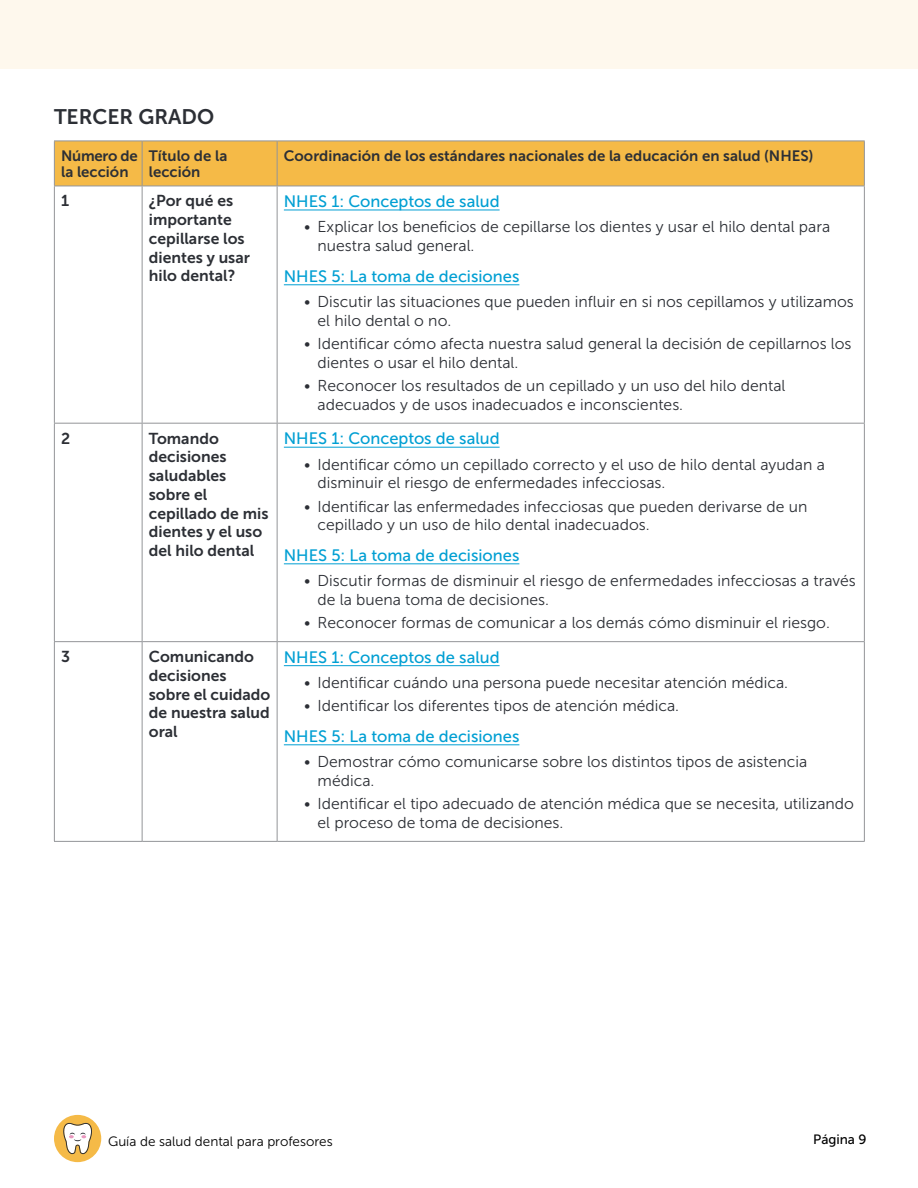
<style>
.page{position:relative;width:918px;height:1188px;background:#fff}
.page>*{position:absolute;margin:0;border:0;box-sizing:border-box;transform-origin:0 0}
.t1{font:21px "Museo Sans 700";color:#2c2f35}
.t2{font:16.5px "Museo Sans 500";color:#009fd3}
.t3{font:15.75px/18.8px "Museo Sans 300";color:#2c2f35}
.t4{font:15.75px/18.8px "Museo Sans 700";color:#2c2f35}
.t5{font:15px/16.5px "Museo Sans 700";color:#2c2f35}
.t6{font:13.5px "Museo Sans 300";color:#000}
.t7{font:13.5px "Museo Sans 500";color:#000}
</style>
<div class="page">
<div style="left:0;top:0;width:918px;height:68px;background:#fef8ed"></div>
<div style="left:54px;top:1115px;width:47px;height:47px;background:#f5ba47;border-radius:50%"></div>
<svg style="left:63px;top:1123px;width:29px;height:31px"></svg>
<div style="left:55px;top:142px;width:809px;height:44px;background:#f5ba47"></div>
<hr style="left:54px;top:141px;width:88px;height:1px;background:#939598">
<hr style="left:54px;top:141px;width:1px;height:45px;background:#939598">
<hr style="left:142px;top:141px;width:135px;height:1px;background:#939598">
<hr style="left:142px;top:141px;width:1px;height:45px;background:#939598">
<hr style="left:277px;top:141px;width:588px;height:1px;background:#939598">
<hr style="left:277px;top:141px;width:1px;height:45px;background:#939598">
<hr style="left:864px;top:141px;width:1px;height:45px;background:#939598">
<hr style="left:54px;top:186px;width:88px;height:1px;background:#939598">
<hr style="left:54px;top:186px;width:1px;height:237px;background:#939598">
<hr style="left:142px;top:186px;width:135px;height:1px;background:#939598">
<hr style="left:142px;top:186px;width:1px;height:237px;background:#939598">
<hr style="left:277px;top:186px;width:588px;height:1px;background:#939598">
<hr style="left:277px;top:186px;width:1px;height:237px;background:#939598">
<hr style="left:864px;top:186px;width:1px;height:237px;background:#939598">
<hr style="left:54px;top:423px;width:88px;height:1px;background:#939598">
<hr style="left:54px;top:424px;width:1px;height:217px;background:#939598">
<hr style="left:142px;top:423px;width:135px;height:1px;background:#939598">
<hr style="left:142px;top:424px;width:1px;height:217px;background:#939598">
<hr style="left:277px;top:423px;width:588px;height:1px;background:#939598">
<hr style="left:277px;top:424px;width:1px;height:217px;background:#939598">
<hr style="left:864px;top:424px;width:1px;height:217px;background:#939598">
<hr style="left:54px;top:641px;width:88px;height:1px;background:#939598">
<hr style="left:54px;top:642px;width:1px;height:199px;background:#939598">
<hr style="left:142px;top:641px;width:135px;height:1px;background:#939598">
<hr style="left:142px;top:642px;width:1px;height:199px;background:#939598">
<hr style="left:277px;top:641px;width:588px;height:1px;background:#939598">
<hr style="left:277px;top:642px;width:1px;height:199px;background:#939598">
<hr style="left:864px;top:642px;width:1px;height:199px;background:#939598">
<hr style="left:54px;top:841px;width:88px;height:1px;background:#939598">
<hr style="left:142px;top:841px;width:135px;height:1px;background:#939598">
<hr style="left:277px;top:841px;width:588px;height:1px;background:#939598">
<hr style="left:284px;top:210px;width:216px;height:1px;background:#009fd3">
<hr style="left:284px;top:284px;width:235px;height:1px;background:#009fd3">
<hr style="left:284px;top:447px;width:216px;height:1px;background:#009fd3">
<hr style="left:284px;top:563px;width:235px;height:1px;background:#009fd3">
<hr style="left:284px;top:665px;width:216px;height:1px;background:#009fd3">
<hr style="left:284px;top:744px;width:235px;height:1px;background:#009fd3">
<h1 class="t1" style="left:54px;top:105px;width:162px">TERCER GRADO</h1>
<p class="t5" style="left:61px;top:147px;width:78px">Número de la lección</p>
<p class="t5" style="left:149px;top:147px;width:80px">Título de la lección</p>
<p class="t5" style="left:284px;top:147px;width:531px">Coordinación de los estándares nacionales de la educación en salud (NHES)</p>
<p class="t4" style="left:61px;top:192px;width:10px">1</p>
<p class="t4" style="left:149px;top:192px;width:103px">¿Por qué es importante cepillarse los dientes y usar hilo dental?</p>
<p class="t2" style="left:284px;top:192px;width:217px">NHES 1: Conceptos de salud</p>
<p class="t3" style="left:318px;top:218px;width:514px;text-indent:-13px">• Explicar los beneficios de cepillarse los dientes y usar el hilo dental para nuestra salud general.</p>
<p class="t2" style="left:284px;top:267px;width:237px">NHES 5: La toma de decisiones</p>
<p class="t3" style="left:318px;top:293px;width:538px;text-indent:-13px">• Discutir las situaciones que pueden influir en si nos cepillamos y utilizamos el hilo dental o no.</p>
<p class="t3" style="left:318px;top:334px;width:536px;text-indent:-13px">• Identificar cómo afecta nuestra salud general la decisión de cepillarnos los dientes o usar el hilo dental.</p>
<p class="t3" style="left:318px;top:376px;width:469px;text-indent:-13px">• Reconocer los resultados de un cepillado y un uso del hilo dental adecuados y de usos inadecuados e inconscientes.</p>
<p class="t4" style="left:61px;top:429px;width:11px">2</p>
<p class="t4" style="left:149px;top:429px;width:121px">Tomando decisiones saludables sobre el cepillado de mis dientes y el uso del hilo dental</p>
<p class="t2" style="left:284px;top:429px;width:217px">NHES 1: Conceptos de salud</p>
<p class="t3" style="left:318px;top:455px;width:509px;text-indent:-13px">• Identificar cómo un cepillado correcto y el uso de hilo dental ayudan a disminuir el riesgo de enfermedades infecciosas.</p>
<p class="t3" style="left:318px;top:497px;width:491px;text-indent:-13px">• Identificar las enfermedades infecciosas que pueden derivarse de un cepillado y un uso de hilo dental inadecuados.</p>
<p class="t2" style="left:284px;top:546px;width:237px">NHES 5: La toma de decisiones</p>
<p class="t3" style="left:318px;top:572px;width:540px;text-indent:-13px">• Discutir formas de disminuir el riesgo de enfermedades infecciosas a través de la buena toma de decisiones.</p>
<p class="t3" style="left:304px;top:613px;width:527px">• Reconocer formas de comunicar a los demás cómo disminuir el riesgo.</p>
<p class="t4" style="left:61px;top:647px;width:11px">3</p>
<p class="t4" style="left:149px;top:647px;width:123px">Comunicando decisiones sobre el cuidado de nuestra salud oral</p>
<p class="t2" style="left:284px;top:648px;width:217px">NHES 1: Conceptos de salud</p>
<p class="t3" style="left:304px;top:673px;width:486px">• Identificar cuándo una persona puede necesitar atención médica.</p>
<p class="t3" style="left:304px;top:697px;width:377px">• Identificar los diferentes tipos de atención médica.</p>
<p class="t2" style="left:284px;top:727px;width:237px">NHES 5: La toma de decisiones</p>
<p class="t3" style="left:318px;top:753px;width:491px;text-indent:-13px">• Demostrar cómo comunicarse sobre los distintos tipos de asistencia médica.</p>
<p class="t3" style="left:318px;top:794px;width:538px;text-indent:-13px">• Identificar el tipo adecuado de atención médica que se necesita, utilizando el proceso de toma de decisiones.</p>
<p class="t6" style="left:108px;top:1134px;width:226px">Guía de salud dental para profesores</p>
<p class="t7" style="left:813px;top:1132px;width:55px">Página 9</p>
</div>
